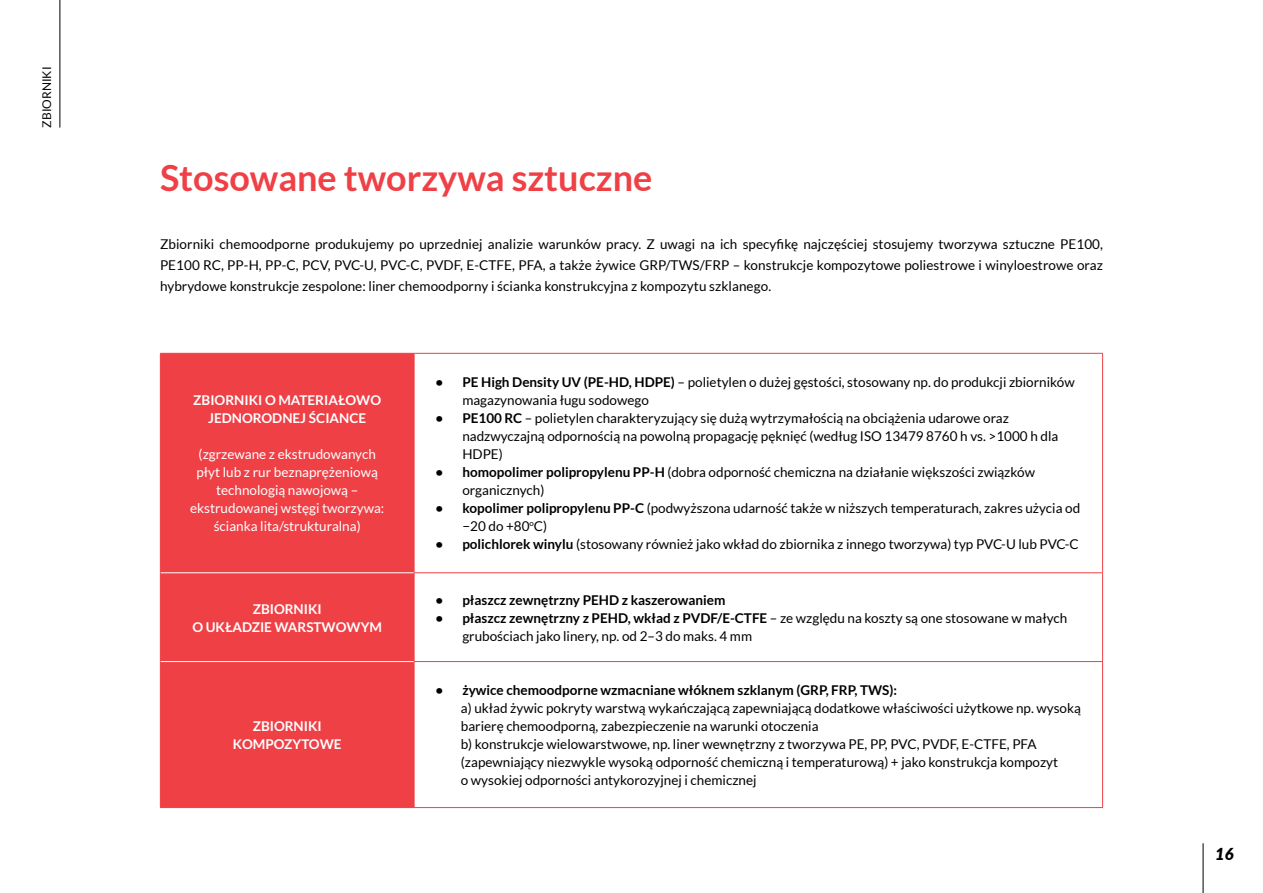
<style>
.page{position:relative;width:1263px;height:893px;background:#fff}
.page>*{position:absolute;margin:0;border:0;box-sizing:border-box;transform-origin:0 0}
.t1{font:700 36px "Lato";color:#ef4046}
.t2{font:italic 900 16.5px "Lato";color:#000}
.t3{font:13.5px/18px "Lato";color:#000}
.t4{font:13.5px/18px "Lato";color:#fff;text-align:center}
.t5{font:700 13.5px "Lato";color:#000}
.t6{font:700 13.5px "Lato";color:#fff}
.t7{font:12px "Lato";color:#000}
.s1{font-weight:700}
</style>
<div class="page">
<hr style="left:1203px;top:843px;width:1px;height:50px;background:#000">
<div style="left:161px;top:354px;width:253px;height:453px;background:#ef4046"></div>
<hr style="left:160px;top:353px;width:254px;height:1px;background:#ef4046">
<hr style="left:160px;top:354px;width:1px;height:219px;background:#ef4046">
<hr style="left:414px;top:353px;width:689px;height:1px;background:#ef4046">
<hr style="left:414px;top:354px;width:1px;height:218px;background:#ef4046">
<hr style="left:1102px;top:354px;width:1px;height:218px;background:#ef4046">
<hr style="left:160px;top:573px;width:1px;height:89px;background:#ef4046">
<hr style="left:414px;top:572px;width:689px;height:1px;background:#ef4046">
<hr style="left:414px;top:573px;width:1px;height:88px;background:#ef4046">
<hr style="left:1102px;top:573px;width:1px;height:88px;background:#ef4046">
<hr style="left:160px;top:662px;width:1px;height:145px;background:#ef4046">
<hr style="left:414px;top:661px;width:689px;height:1px;background:#ef4046">
<hr style="left:414px;top:662px;width:1px;height:145px;background:#ef4046">
<hr style="left:1102px;top:662px;width:1px;height:145px;background:#ef4046">
<hr style="left:160px;top:807px;width:254px;height:1px;background:#ef4046">
<hr style="left:414px;top:807px;width:689px;height:1px;background:#ef4046">
<hr style="left:161px;top:572px;width:253px;height:1px;background:#fff">
<hr style="left:161px;top:661px;width:253px;height:1px;background:#fff">
<hr style="left:60px;top:0;width:1px;height:128px;background:#000">
<p class="t7" style="left:40px;top:128px;width:62px;rotate:-90deg">ZBIORNIKI</p>
<h1 class="t1" style="left:160px;top:157px;width:494px">Stosowane tworzywa sztuczne</h1>
<p class="t3" style="left:160px;top:234px;width:944px;line-height:21px;text-align:justify">Zbiorniki chemoodporne produkujemy po uprzedniej analizie warunków pracy. Z uwagi na ich specyfikę najczęściej stosujemy tworzywa sztuczne PE100, PE100 RC, PP-H, PP-C, PCV, PVC-U, PVC-C, PVDF, E-CTFE, PFA, a także żywice GRP/TWS/FRP – konstrukcje kompozytowe poliestrowe i winyloestrowe oraz hybrydowe konstrukcje zespolone: liner chemoodporny i ścianka konstrukcyjna z kompozytu szklanego.</p>
<p class="t6" style="left:193px;top:393px;width:32px">Zbiorn</p>
<p class="t6" style="left:244px;top:393px;width:114px">iki o materiałowo</p>
<p class="t6" style="left:208px;top:411px;width:25px">jednorodn</p>
<p class="t6" style="left:293px;top:411px;width:75px">ej ściance</p>
<p class="t4" style="left:190px;top:445px;width:196px">(zgrzewane z ekstrudowanych płyt lub z rur beznaprężeniową technologią nawojową – ekstrudowanej wstęgi tworzywa: ścianka lita/strukturalna)</p>
<p class="t6" style="left:253px;top:601px;width:32px">Zbiorn</p>
<p class="t6" style="left:304px;top:601px;width:19px">iki</p>
<p class="t6" style="left:192px;top:619px;width:51px">oukładz</p>
<p class="t6" style="left:260px;top:619px;width:27px">ie warstwow</p>
<p class="t6" style="left:361px;top:619px;width:23px">ym</p>
<p class="t6" style="left:253px;top:718px;width:32px">Zbiorn</p>
<p class="t6" style="left:304px;top:718px;width:19px">iki</p>
<p class="t6" style="left:233px;top:736px;width:43px">kompoz</p>
<p class="t6" style="left:293px;top:736px;width:21px">ytow</p>
<p class="t6" style="left:334px;top:736px;width:9px">e</p>
<p class="t3" style="left:462px;top:373px;width:614px;text-indent:-27px"><span class="s1">• PE High Density UV (PE-HD, HDPE)</span> – polietylen o dużej gęstości, stosowany np. do produkcji zbiorników magazynowania ługu sodowego</p>
<p class="t3" style="left:462px;top:409px;width:597px;text-indent:-27px"><span class="s1">• PE100 RC</span> – polietylen charakteryzujący się dużą wytrzymałością na obciążenia udarowe oraz nadzwyczajną odpornością na powolną propagację pęknięć (według ISO 13479 8760 h vs. &gt;1000 h dla<br>HDPE)</p>
<p class="t3" style="left:462px;top:463px;width:574px;text-indent:-27px"><span class="s1">• homopolimer polipropylenu PP-H</span> (dobra odporność chemiczna na działanie większości związków organicznych)</p>
<p class="t3" style="left:462px;top:499px;width:619px;text-indent:-27px"><span class="s1">• kopolimer polipropylenu PP-C</span> (podwyższona udarność także w niższych temperaturach, zakres użycia od −20 do +80<sup>o</sup>C)</p>
<p class="t3" style="left:435px;top:535px;width:645px"><span class="s1">• polichlorek winylu</span> (stosowany również jako wkład do zbiornika z innego tworzywa) typ PVC-U lub PVC-C</p>
<p class="t5" style="left:435px;top:592px;width:292px">• płaszcz zewnętrzny PEHD z kaszerowaniem</p>
<p class="t3" style="left:462px;top:609px;width:606px;text-indent:-27px"><span class="s1">• płaszcz zewnętrzny z PEHD, wkład z PVDF/E-CTFE</span> – ze względu na koszty są one stosowane w małych grubościach jako linery, np. od 2–3 do maks. 4 mm</p>
<p class="t5" style="left:435px;top:682px;width:463px">• żywice chemoodporne wzmacniane włóknem szklanym (GRP, FRP, TWS):</p>
<p class="t3" style="left:461px;top:699px;width:622px">a) układ żywic pokryty warstwą wykańczającą zapewniającą dodatkowe właściwości użytkowe np. wysoką barierę chemoodporną, zabezpieczenie na warunki otoczenia<br>b) konstrukcje wielowarstwowe, np. liner wewnętrzny z tworzywa PE, PP, PVC, PVDF, E-CTFE, PFA (zapewniający niezwykle wysoką odporność chemiczną i temperaturową) + jako konstrukcja kompozyt<br>o wysokiej odporności antykorozyjnej i chemicznej</p>
<p class="t2" style="left:1215px;top:841px;width:20px">16</p>
</div>
